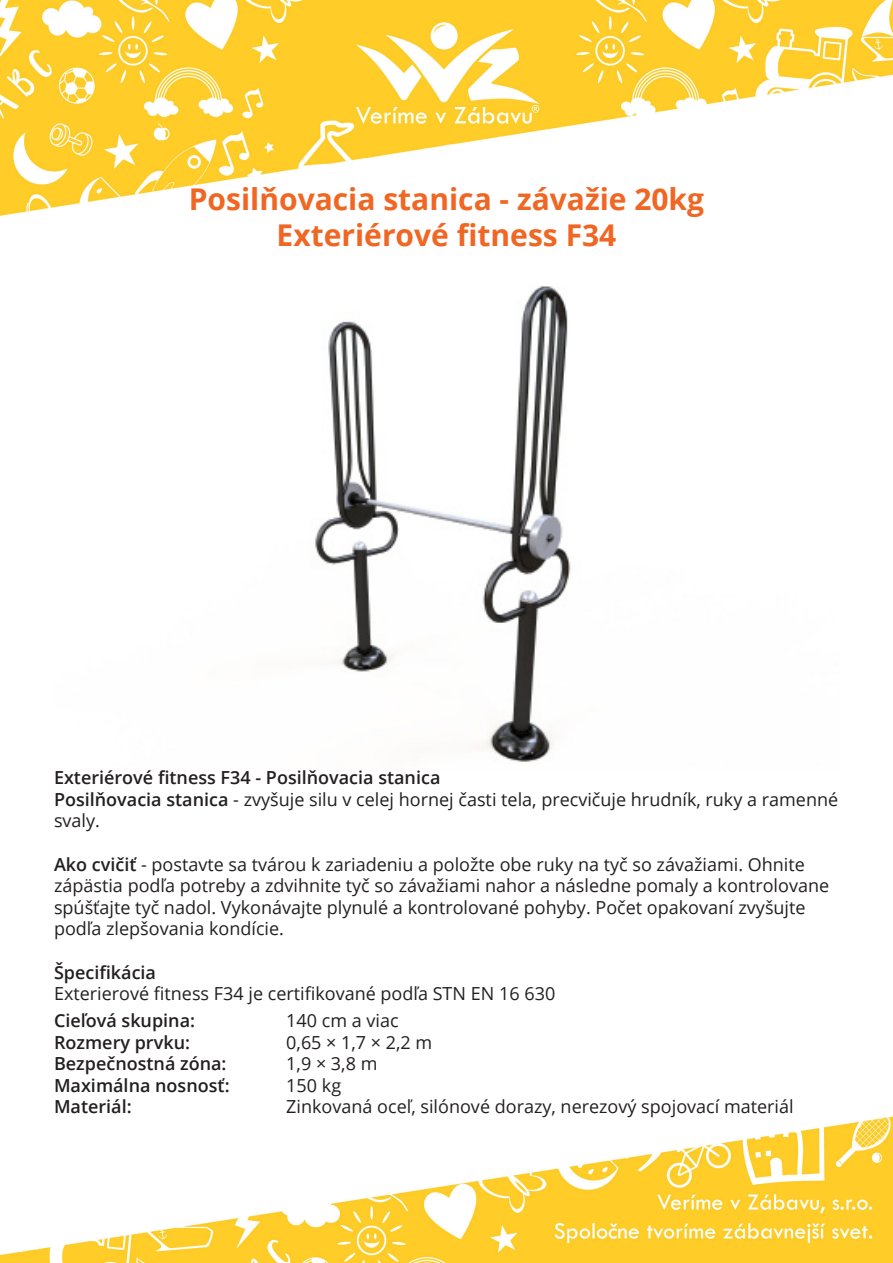
<style>
.page{position:relative;width:893px;height:1263px;background:#fff}
.page>*{position:absolute;margin:0;border:0;box-sizing:border-box;transform-origin:0 0}
.Veľký_Nádpis_-_Oranžová_-_20pt{font:700 30px "Open Sans";color:#f06623}
.Text_čierna_12pt{font:18px/21.6px "Open Sans";color:#231f20}
.Malý_nádpis_-_čierna_12pt{font:600 18px "Open Sans";color:#231f20}
.Malý_nádpis_-_čierna_12pt-2{font:18px/21.6px "Open Sans";color:#231f20}
.s1{font-weight:600}
</style>
<div class="page">
<img style="left:315px;top:286px;width:256px;height:476px">
<img style="left:0;top:1116px;width:893px;height:147px">
<img style="left:0;top:0;width:893px;height:216px">
<p class="Veľký_Nádpis_-_Oranžová_-_20pt" style="left:189px;top:178px;width:517px">Posilňovacia stanica - závažie 20kg</p>
<p class="Veľký_Nádpis_-_Oranžová_-_20pt" style="left:277px;top:214px;width:341px">Exteriérové fitness F34</p>
<p class="Malý_nádpis_-_čierna_12pt" style="left:54px;top:765px;width:388px">Exteriérové fitness F34 - Posilňovacia stanica</p>
<p class="Malý_nádpis_-_čierna_12pt-2" style="left:54px;top:788px;width:786px"><span class="s1">Posilňovacia stanica</span> - zvyšuje silu v celej hornej časti tela, precvičuje hrudník, ruky a ramenné svaly.</p>
<p class="Text_čierna_12pt" style="left:54px;top:853px;width:777px"><span class="s1">Ako cvičiť</span> - postavte sa tvárou k zariadeniu a položte obe ruky na tyč so závažiami. Ohnite zápästia podľa potreby a zdvihnite tyč so závažiami nahor a následne pomaly a kontrolovane spúšťajte tyč nadol. Vykonávajte plynulé a kontrolované pohyby. Počet opakovaní zvyšujte podľa zlepšovania kondície.</p>
<p class="Malý_nádpis_-_čierna_12pt" style="left:54px;top:960px;width:104px">Špecifi kácia</p>
<p class="Text_čierna_12pt" style="left:54px;top:982px;width:503px">Exterierové fitness F34 je certifikované podľa STN EN 16 630</p>
<p class="Malý_nádpis_-_čierna_12pt" style="left:54px;top:1008px;width:143px">Cieľová skupina:</p>
<p class="Malý_nádpis_-_čierna_12pt" style="left:54px;top:1030px;width:138px">Rozmery prvku:</p>
<p class="Malý_nádpis_-_čierna_12pt" style="left:54px;top:1051px;width:174px">Bezpečnostná zóna:</p>
<p class="Malý_nádpis_-_čierna_12pt" style="left:54px;top:1073px;width:177px">Maximálna nosnosť:</p>
<p class="Malý_nádpis_-_čierna_12pt" style="left:54px;top:1094px;width:79px">Materiál:</p>
<p class="Text_čierna_12pt" style="left:286px;top:1009px;width:148px">140 cm a viac<br>0,65 × 1,7 × 2,2 m<br>1,9 × 3,8 m<br>150 kg</p>
<p class="Text_čierna_12pt" style="left:286px;top:1096px;width:509px">Zinkovaná oceľ, silónové dorazy, nerezový spojovací materiál</p>
</div>
